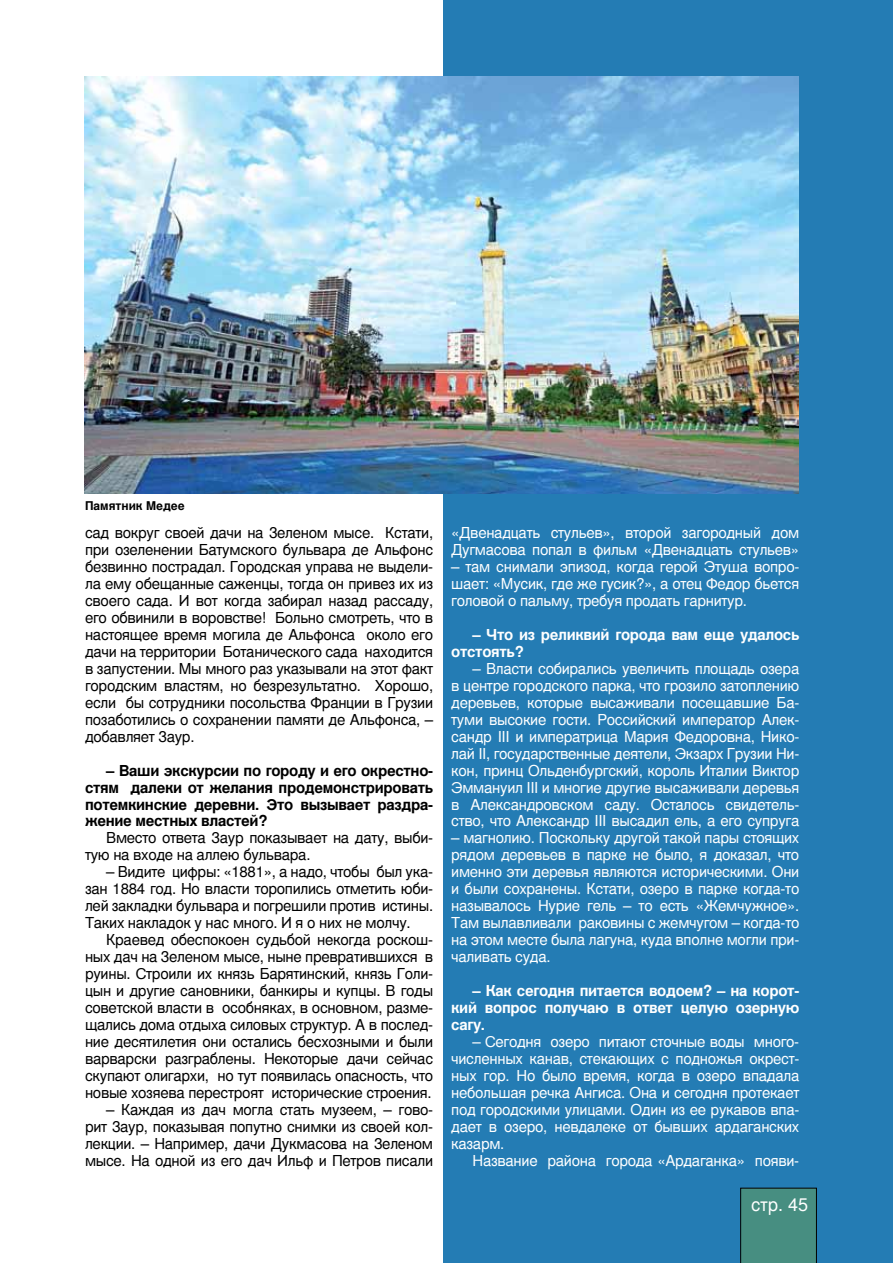
<style>
.page{position:relative;width:893px;height:1263px;background:#fff}
.page>*{position:absolute;margin:0;border:0;box-sizing:border-box;transform-origin:0 0}
.t1{font:18px "Nimbus San LCY";color:#fff}
.t2{font:15px/17px "Nimbus San LCY";letter-spacing:-.02em;color:#000;text-align:justify}
.t3{font:15px/17px "Nimbus San LCY";letter-spacing:-.02em;color:#fff;text-align:justify}
.t4{font:700 15px/17px "Nimbus San LCY";letter-spacing:-.02em;color:#000;text-align:justify}
.t5{font:700 15px/17px "Nimbus San LCY";letter-spacing:-.02em;color:#fff}
.t6{font:700 12px "Nimbus San LCY";color:#000}
</style>
<div class="page">
<div style="left:444px;top:0;width:449px;height:1263px;background:#247cb4"></div>
<div style="left:740px;top:1188px;width:77px;height:75px;background:#478e81"></div>
<img style="left:84px;top:76px;width:714px;height:417px">
<p class="t6" style="left:85px;top:499px;width:101px">Памятник Медее</p>
<p class="t2" style="left:85px;top:524px;width:350px">сад вокруг своей дачи на Зеленом мысе. Кстати, при озеленении Батумского бульвара де Альфонс безвинно пострадал. Городская управа не выдели&shy;ла ему обещанные саженцы, тогда он привез их из своего сада. И вот когда забирал назад рассаду, его обвинили в воровстве! Больно смотреть, что в настоящее время могила де Альфонса около его дачи на территории Ботанического сада находится в запустении. Мы много раз указывали на этот факт городским властям, но безрезультатно. Хорошо, если бы сотрудники посольства Франции в Грузии позаботились о сохранении памяти де Альфонса, – добавляет Заур.</p>
<p class="t4" style="left:85px;top:762px;width:350px;text-indent:21px">– Ваши экскурсии по городу и его окрестно&shy;стям далеки от желания продемонстрировать потемкинские деревни. Это вызывает раздра&shy;жение местных властей?</p>
<p class="t2" style="left:85px;top:829px;width:350px;text-indent:21px">Вместо ответа Заур показывает на дату, выби&shy;тую на входе на аллею бульвара.</p>
<p class="t2" style="left:85px;top:863px;width:350px;text-indent:21px">– Видите цифры: «1881», а надо, чтобы был ука&shy;зан 1884 год. Н о власти торопились отметить юби&shy;лей закладки бульвара и погрешили против истины.<br>Таких накладок у нас много. И я о них не молчу.</p>
<p class="t2" style="left:85px;top:931px;width:350px;text-indent:21px">Краевед обеспокоен судьбой некогда роскош&shy;ных дач на Зеленом мысе, ныне превратившихся в руины. Строили их князь Барятинский, князь Голи&shy;цын и другие сановники, банкиры и купцы. В годы советской власти в особняках, в основном, разме&shy;щались дома отдыха силовых структур. А в послед&shy;ние десятилетия они остались бесхозными и были варварски разграблены. Некоторые дачи сейчас скупают олигархи, но тут появилась опасность, что новые хозяева перестроят исторические строения.</p>
<p class="t2" style="left:85px;top:1101px;width:350px;text-indent:21px">– Каждая из дач могла стать музеем, – гово&shy;рит Заур, показывая попутно снимки из своей кол&shy;лекции. – Например, дачи Дукмасова на Зеленом мысе. На одной из его дач Ильф и Петров писали</p>
<p class="t3" style="left:451px;top:524px;width:350px">«Двенадцать стульев», второй загородный дом<br>Дугмасова попал в фильм «Двенадцать стульев»</p>
<p class="t3" style="left:451px;top:558px;width:350px">– там снимали эпизод, когда герой Этуша вопро&shy;шает: «Мусик, где же гусик?», а отец Федор бьется головой о пальму, требуя продать гарнитур.</p>
<p class="t5" style="left:451px;top:626px;width:350px;text-indent:21px">– Что из реликвий города вам еще удалось отстоять?</p>
<p class="t3" style="left:451px;top:660px;width:350px;text-indent:21px">– Власти собирались увеличить площадь озера в центре городского парка, что грозило затоплению деревьев, которые высаживали посещавшие Ба&shy;туми высокие гости. Российский император Алек&shy;сандр III и императрица Мария Федоровна, Н ико&shy;лай II, государственные деятели, Экзарх Грузии Н и&shy;кон, принц Ольденбургский, король Италии Виктор Эммануил III и многие другие высаживали деревья в Александровском саду. Осталось свидетель&shy;ство, что Александр III высадил ель, а его супруга</p>
<p class="t3" style="left:451px;top:829px;width:350px">– магнолию. Поскольку другой такой пары стоящих рядом деревьев в парке не было, я доказал, что именно эти деревья являются историческими. Они и были сохранены. Кстати, озеро в парке когда-то называлось Нурие гель – то есть «Жемчужное».<br>Там вылавливали раковины с жемчугом – когда-то на этом месте была лагуна, куда вполне могли при&shy;чаливать суда.</p>
<p class="t5" style="left:451px;top:982px;width:350px;text-align:justify;text-indent:21px">– Как сегодня питается водоем? – на корот&shy;кий вопрос получаю в ответ целую озерную сагу.</p>
<p class="t3" style="left:451px;top:1033px;width:350px;text-indent:21px">– Сегодня озеро питают сточные воды много&shy;численных канав, стекающих с подножья окрест&shy;ных гор. Но было время, когда в озеро впадала небольшая речка Ангиса. Она и сегодня протекает под городскими улицами. Один из ее рукавов впа&shy;дает в озеро, невдалеке от бывших ардаганских казарм.</p>
<p class="t3" style="left:472px;top:1151px;width:328px">Н азвание района города «Ардаганка» появи-</p>
<p class="t1" style="left:751px;top:1194px;width:59px">стр. 45</p>
</div>
